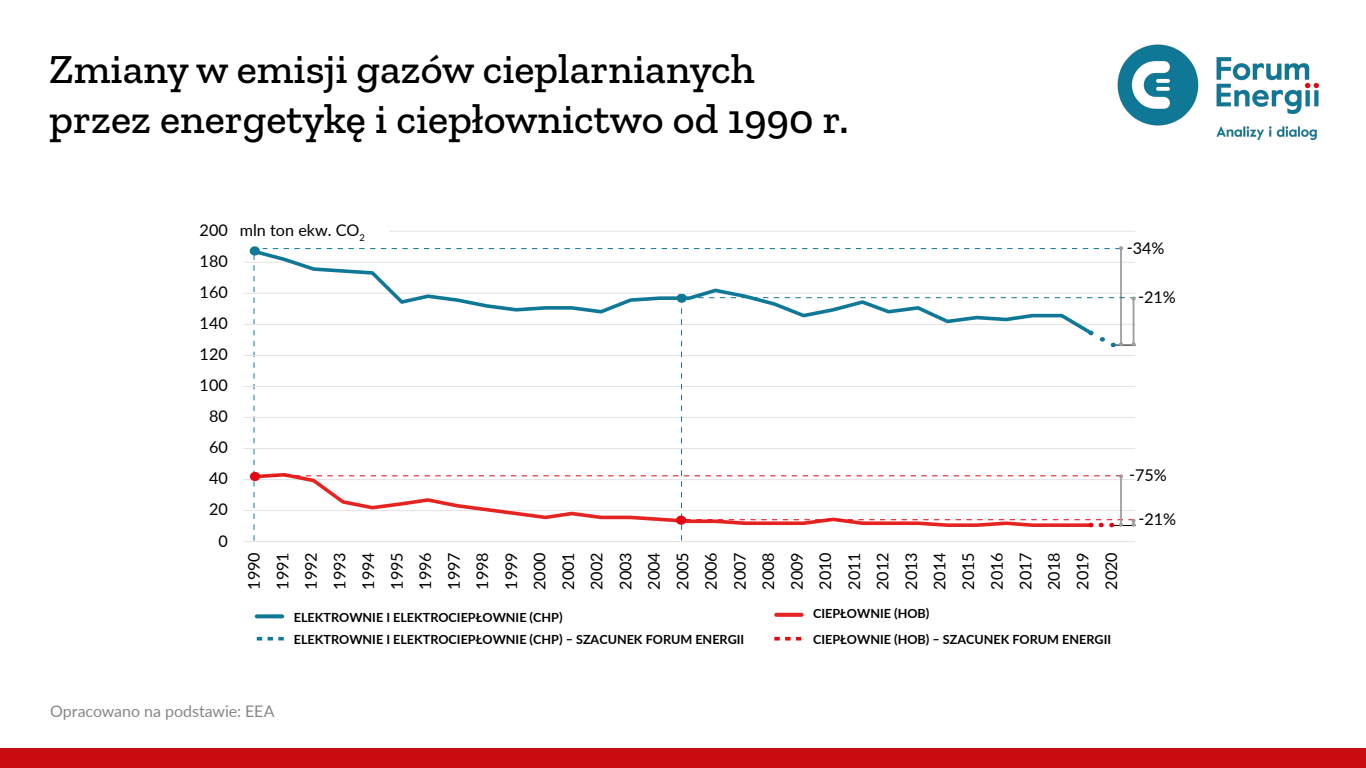
<style>
.page{position:relative;width:1366px;height:768px;background:#fff}
.page>*{position:absolute;margin:0;border:0;box-sizing:border-box;transform-origin:0 0}
.t1{font:500 42px/50px "Zilla Slab";color:#000}
.t2{font:16.2px/28.6px "Lato";color:#000;text-align:justify}
.List_Paragraph{font:16px "Lato";letter-spacing:-.005em;color:#878787}
.t3{font:700 12.6px "Lato";color:#000}
</style>
<div class="page">
<div style="left:0;top:748px;width:1366px;height:20px;background:#c90c0f"></div>
<img style="left:1117px;top:44px;width:202px;height:96px">
<svg style="left:257px;top:614px;width:25px;height:4px"></svg>
<svg style="left:776px;top:613px;width:26px;height:4px"></svg>
<hr style="left:243px;top:510px;width:892px;height:1px;background:#e3e3e3">
<hr style="left:243px;top:479px;width:892px;height:1px;background:#e3e3e3">
<hr style="left:243px;top:448px;width:892px;height:1px;background:#e3e3e3">
<hr style="left:243px;top:417px;width:892px;height:1px;background:#e3e3e3">
<hr style="left:243px;top:386px;width:892px;height:1px;background:#e3e3e3">
<hr style="left:243px;top:355px;width:892px;height:1px;background:#e3e3e3">
<hr style="left:243px;top:324px;width:892px;height:1px;background:#e3e3e3">
<hr style="left:243px;top:293px;width:892px;height:1px;background:#e3e3e3">
<hr style="left:243px;top:262px;width:892px;height:1px;background:#e3e3e3">
<hr style="left:389px;top:231px;width:746px;height:1px;background:#e3e3e3">
<hr style="left:243px;top:541px;width:892px;height:1px;background:#e3e3e3">
<svg style="left:249px;top:246px;width:887px;height:295px"></svg>
<svg style="left:257px;top:637px;width:27px;height:4px"></svg>
<svg style="left:774px;top:637px;width:28px;height:4px"></svg>
<p class="t1" style="left:49px;top:44px;width:801px">Zmiany w emisji gazów cieplarnianych przez energetykę i ciepłownictwo od 1990 r.</p>
<p class="t2" style="left:200px;top:215px;width:167px">200 mln ton ekw. CO<sub>2</sub></p>
<p class="t2" style="left:200px;top:246px;width:30px">180</p>
<p class="t2" style="left:200px;top:277px;width:30px">160</p>
<p class="t2" style="left:200px;top:308px;width:30px">140</p>
<p class="t2" style="left:200px;top:339px;width:30px">120</p>
<p class="t2" style="left:200px;top:370px;width:30px">100</p>
<p class="t2" style="left:209px;top:401px;width:20px">80</p>
<p class="t2" style="left:209px;top:432px;width:20px">60</p>
<p class="t2" style="left:209px;top:464px;width:20px">40</p>
<p class="t2" style="left:209px;top:495px;width:20px">20</p>
<p class="t2" style="left:218px;top:526px;width:11px">0</p>
<p class="t2" style="left:239px;top:590px;width:39px;rotate:-90deg">1990<br>1991<br>1992<br>1993<br>1994<br>1995<br>1996<br>1997<br>1998<br>1999<br>2000<br>2001<br>2002<br>2003<br>2004<br>2005<br>2006<br>2007<br>2008<br>2009<br>2010<br>2011<br>2012<br>2013<br>2014<br>2015<br>2016<br>2017<br>2018<br>2019<br>2020</p>
<p class="t3" style="left:294px;top:608px;width:270px">ELEKTROWNIE I ELEKTROCIEPŁOWNIE (CHP)</p>
<p class="t3" style="left:813px;top:605px;width:118px">CIEPŁOWNIE (HOB)</p>
<p class="t3" style="left:294px;top:630px;width:452px">ELEKTROWNIE I ELEKTROCIEPŁOWNIE (CHP) – SZACUNEK FORUM ENERGII</p>
<p class="t3" style="left:813px;top:630px;width:300px">CIEPŁOWNIE (HOB) – SZACUNEK FORUM ENERGII</p>
<p class="t2" style="left:1127px;top:233px;width:39px">-34%</p>
<p class="t2" style="left:1138px;top:283px;width:39px">-21%</p>
<p class="t2" style="left:1129px;top:461px;width:39px">-75%</p>
<p class="t2" style="left:1139px;top:504px;width:39px">-21%</p>
<p class="List_Paragraph" style="left:50px;top:700px;width:226px">Opracowano na podstawie: EEA</p>
</div>
